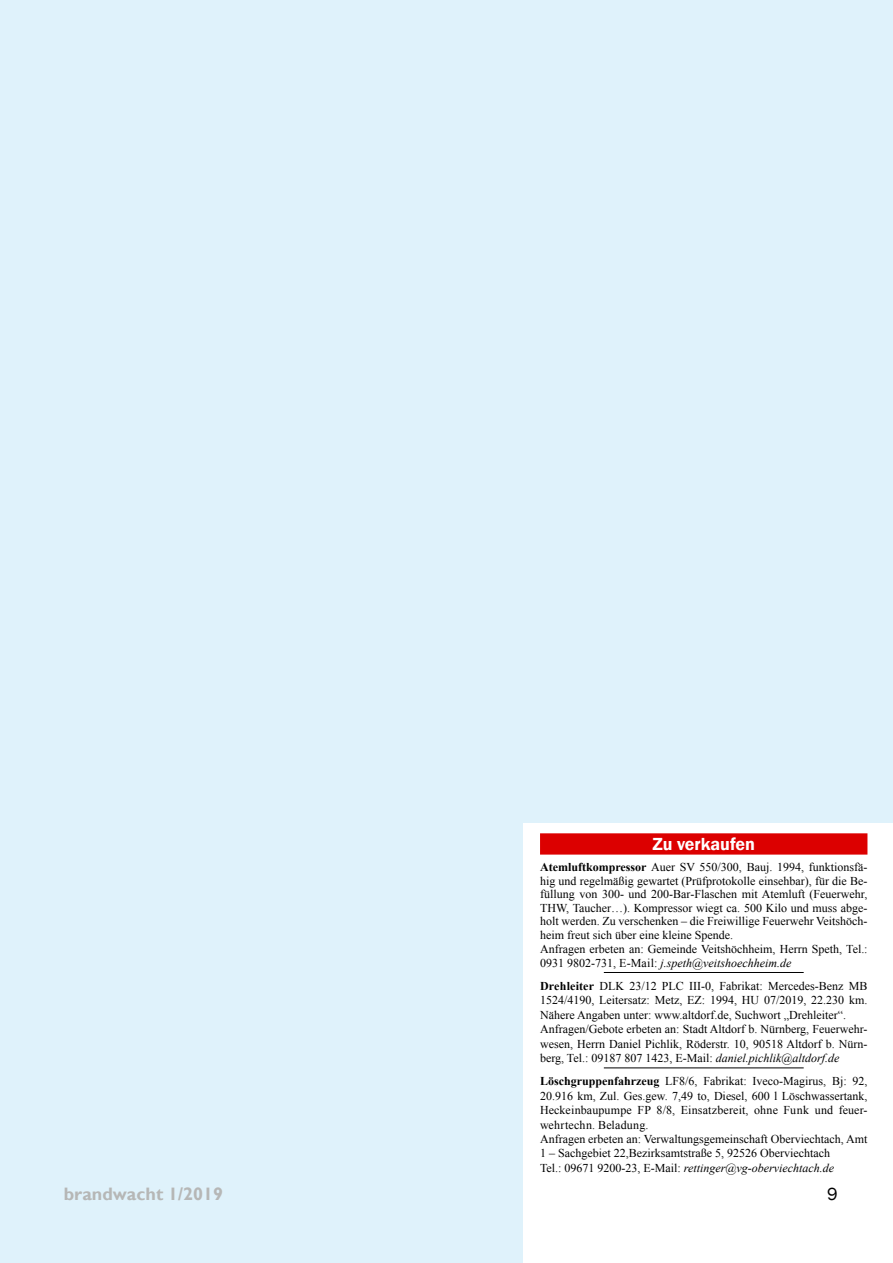
<style>
.page{position:relative;width:893px;height:1263px;background:#dff2fb}
.page>*{position:absolute;margin:0;border:0;box-sizing:border-box;transform-origin:0 0}
.t1{font:700 18px "Gill Sans";color:#b6b7b6}
.t2{font:600 18px "Franklin Gothic";color:#fff}
.t3{font:18px "Franklin Gothic";color:#000}
.t4{font:12px/14.4px "Times New Roman";color:#000}
.s1{font-weight:700}
.s2{font-style:italic}
</style>
<div class="page">
<div style="left:523px;top:823px;width:370px;height:440px;background:#fff"></div>
<div style="left:540px;top:833px;width:327px;height:21px;background:#dc0000"></div>
<hr style="left:604px;top:972px;width:200px;height:1px;background:#000">
<hr style="left:604px;top:1067px;width:200px;height:1px;background:#000">
<h1 class="t2" style="left:652px;top:833px;width:104px">Zu verkaufen</h1>
<p class="t4" style="left:540px;top:860px;width:329px;line-height:13.6px"><span class="s1">Atemluftkompressor</span> Auer SV 550/300, Bauj. 1994, funktionsfä&shy;hig und regelmäßig gewartet (Prüfprotokolle einsehbar), für die Be&shy;füllung von 300- und 200-Bar-Flaschen mit Atemluft (Feuerwehr, THW, Taucher…). Kompressor wiegt ca. 500 Kilo und muss abge&shy;holt werden. Zu verschenken – die Freiwillige Feuerwehr Veitshöch&shy;heim freut sich über eine kleine Spende.<br>Anfragen erbeten an: Gemeinde Veitshöchheim, Herrn Speth, Tel.:<br>0931 9802-731, E-Mail: <span class="s2">j.speth@veitshoechheim.de</span></p>
<p class="t4" style="left:540px;top:978px;width:329px"><span class="s1">Drehleiter</span> DLK 23/12 PLC III-0, Fabrikat: Mercedes-Benz MB 1524/4190, Leitersatz: Metz, EZ: 1994, HU 07/2019, 22.230 km.<br>Nähere Angaben unter: www.altdorf.de, Suchwort „Drehleiter“.<br>Anfragen/Gebote erbeten an: Stadt Altdorf b. Nürnberg, Feuerwehr&shy;wesen, Herrn Daniel Pichlik, Röderstr. 10, 90518 Altdorf b. Nürn&shy;berg, Tel.: 09187 807 1423, E-Mail: <span class="s2">daniel.pichlik@altdorf.de</span></p>
<p class="t4" style="left:540px;top:1074px;width:329px"><span class="s1">Löschgruppenfahrzeug</span> LF8/6, Fabrikat: Iveco-Magirus, Bj: 92, 20.916 km, Zul. Ges.gew. 7,49 to, Diesel, 600 l Löschwassertank, Heckeinbaupumpe FP 8/8, Einsatzbereit, ohne Funk und feuer&shy;wehrtechn. Beladung.<br>Anfragen erbeten an: Verwaltungsgemeinschaft Oberviechtach, Amt 1 – Sachgebiet 22,Bezirksamtstraße 5, 92526 Oberviechtach<br>Tel.: 09671 9200-23, E-Mail: <span class="s2">rettinger@vg-oberviechtach.de</span></p>
<h1 class="t1" style="left:64px;top:1183px;width:161px">brandwacht 1/2019</h1>
<h1 class="t3" style="left:827px;top:1182px;width:12px">9</h1>
</div>
